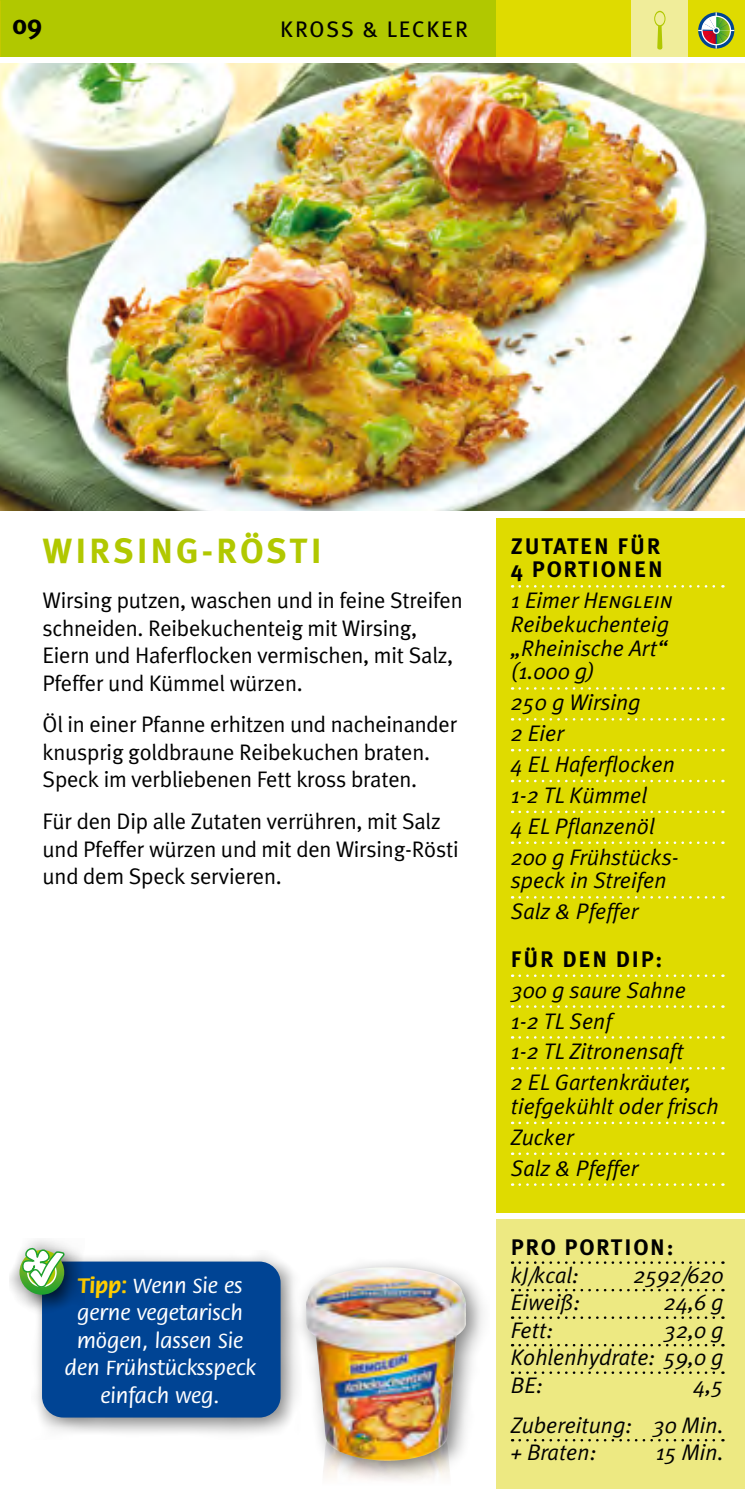
<style>
.page{position:relative;width:745px;height:1489px;background:#fff}
.page>*{position:absolute;margin:0;border:0;box-sizing:border-box;transform-origin:0 0}
.t1{font:700 35px "Meta Plus";letter-spacing:.08em;color:#b1c800}
.t2{font:700 27.5px "Meta Plus";color:#000}
.t3{font:22.5px/27.5px "Meta Plus Normal";letter-spacing:-.01em;color:#000}
.t4{font:italic 22.5px/30.8px "Meta Plus Normal";color:#000}
.t5{font:500 22.5px/27.5px "Flora";color:#fff;text-align:center}
.t6{font:700 22.5px/23.8px "Meta Plus";letter-spacing:.08em;color:#000}
.t7{font:italic 22.5px "Meta Plus Normal Caps";color:#000}
.t8{font:22.5px "Meta Plus";letter-spacing:.08em;color:#000}
.s1{font-weight:700;color:#fecc00}
.s2{font-family:"Meta Plus Normal"}
</style>
<div class="page">
<div style="left:0;top:0;width:744px;height:57px;background:#b1c800"></div>
<div style="left:496px;top:0;width:248px;height:57px;background:#dfdb00"></div>
<img style="left:0;top:64px;width:744px;height:446px">
<div style="left:496px;top:517px;width:248px;height:695px;background:#dfdb00"></div>
<div style="left:496px;top:1219px;width:248px;height:269px;background:#ede982"></div>
<svg style="left:519px;top:1261px;width:204px;height:2px"></svg>
<svg style="left:519px;top:1288px;width:204px;height:3px"></svg>
<svg style="left:519px;top:1316px;width:204px;height:2px"></svg>
<svg style="left:519px;top:1344px;width:204px;height:2px"></svg>
<svg style="left:519px;top:1371px;width:204px;height:2px"></svg>
<svg style="left:519px;top:1439px;width:204px;height:2px"></svg>
<div style="left:631px;top:0;width:56px;height:57px;background:#f0ed9a"></div>
<svg style="left:519px;top:585px;width:204px;height:2px"></svg>
<svg style="left:519px;top:687px;width:204px;height:2px"></svg>
<svg style="left:519px;top:718px;width:204px;height:2px"></svg>
<svg style="left:519px;top:749px;width:204px;height:2px"></svg>
<svg style="left:519px;top:779px;width:204px;height:3px"></svg>
<svg style="left:519px;top:810px;width:204px;height:3px"></svg>
<svg style="left:519px;top:841px;width:204px;height:3px"></svg>
<svg style="left:519px;top:896px;width:204px;height:2px"></svg>
<svg style="left:519px;top:974px;width:204px;height:2px"></svg>
<svg style="left:519px;top:1005px;width:204px;height:2px"></svg>
<svg style="left:519px;top:1036px;width:204px;height:2px"></svg>
<svg style="left:519px;top:1067px;width:204px;height:2px"></svg>
<svg style="left:519px;top:1121px;width:204px;height:3px"></svg>
<svg style="left:519px;top:1152px;width:204px;height:2px"></svg>
<svg style="left:519px;top:1183px;width:204px;height:2px"></svg>
<svg style="left:654px;top:11px;width:11px;height:39px"></svg>
<div style="left:294px;top:1255px;width:195px;height:229px;background:#000;opacity:.5"></div>
<img style="left:309px;top:1267px;width:80px;height:25px">
<div style="left:31px;top:1249px;width:270px;height:190px;background:#000;opacity:.5"></div>
<div style="left:42px;top:1261px;width:238px;height:156px;background:#004494;border-radius:21px"></div>
<div style="left:9px;top:1238px;width:75px;height:76px;background:#000;opacity:.8"></div>
<div style="left:19px;top:1249px;width:45px;height:45px;background:#28a22d;border-radius:22px"></div>
<svg style="left:20px;top:1245px;width:46px;height:44px"></svg>
<svg style="left:697px;top:12px;width:36px;height:37px"></svg>
<hr style="left:715px;top:12px;width:1px;height:37px;background:#fff">
<hr style="left:697px;top:30px;width:36px;height:1px;background:#fff">
<svg style="left:701px;top:16px;width:29px;height:29px"></svg>
<p class="t2" style="left:12px;top:8px;width:32px">09</p>
<p class="t8" style="left:280px;top:16px;width:189px">KROSS &amp; LECKER</p>
<h1 class="t1" style="left:43px;top:531px;width:280px">WIRSING-RÖSTI</h1>
<p class="t3" style="left:43px;top:586px;width:421px">Wirsing putzen, waschen und in feine Streifen schneiden. Reibekuchenteig mit Wirsing, Eiern und Haferflocken vermischen, mit Salz, Pfeffer und Kümmel würzen.</p>
<p class="t3" style="left:43px;top:710px;width:416px">Öl in einer Pfanne erhitzen und nacheinander knusprig goldbraune Reibekuchen braten.<br>Speck im verbliebenen Fett kross braten.</p>
<p class="t3" style="left:43px;top:807px;width:417px">Für den Dip alle Zutaten verrühren, mit Salz und Pfeffer würzen und mit den Wirsing-Rösti und dem Speck servieren.</p>
<p class="t5" style="left:65px;top:1272px;width:192px"><span class="s1">Tipp:</span> Wenn Sie es gerne vegetarisch mögen, lassen Sie den Frühstücksspeck einfach weg.</p>
<p class="t6" style="left:510px;top:533px;width:153px">ZUTATEN FÜR<br>4 PORTIONEN</p>
<p class="t7" style="left:510px;top:587px;width:163px"><span class="s2">1 Eimer</span> Henglein</p>
<p class="t4" style="left:510px;top:612px;width:160px;line-height:23.8px;text-align:justify">Reibekuchenteig „Rheinische Art“ (1.000 g)</p>
<p class="t4" style="left:510px;top:687px;width:169px">250 g Wirsing<br>2 Eier<br>4 EL Haferflocken<br>1-2 TL Kümmel<br>4 EL Pflanzenöl<br>200 g Frühstücks-</p>
<p class="t4" style="left:510px;top:865px;width:157px">speck in Streifen<br>Salz &amp; Pfeffer</p>
<p class="t6" style="left:510px;top:947px;width:153px">FÜR DEN DIP:</p>
<p class="t4" style="left:510px;top:974px;width:182px">300 g saure Sahne<br>1-2 TL Senf<br>1-2 TL Zitronensaft<br>2 EL Gartenkräuter,</p>
<p class="t4" style="left:510px;top:1090px;width:209px">tiefgekühlt oder frisch<br>Zucker<br>Salz &amp; Pfeffer</p>
<p class="t6" style="left:510px;top:1235px;width:164px">PRO PORTION:</p>
<p class="t4" style="left:510px;top:1258px;width:69px">kJ/kcal:</p>
<p class="t4" style="left:633px;top:1258px;width:92px">2592/620</p>
<p class="t4" style="left:510px;top:1286px;width:71px">Eiweiß:</p>
<p class="t4" style="left:663px;top:1286px;width:61px">24,6 g</p>
<p class="t4" style="left:510px;top:1313px;width:44px">Fett:</p>
<p class="t4" style="left:510px;top:1315px;width:214px;line-height:27.5px;text-align:justify;text-indent:153px">32,0 g Kohlenhydrate: 59,0 g BE:</p>
<p class="t4" style="left:510px;top:1364px;width:214px;line-height:40px;text-align:right">4,5<br>Zubereitung: 30 Min.</p>
<p class="t4" style="left:510px;top:1436px;width:87px">+ Braten:</p>
<p class="t4" style="left:655px;top:1436px;width:69px">15 Min.</p>
</div>
